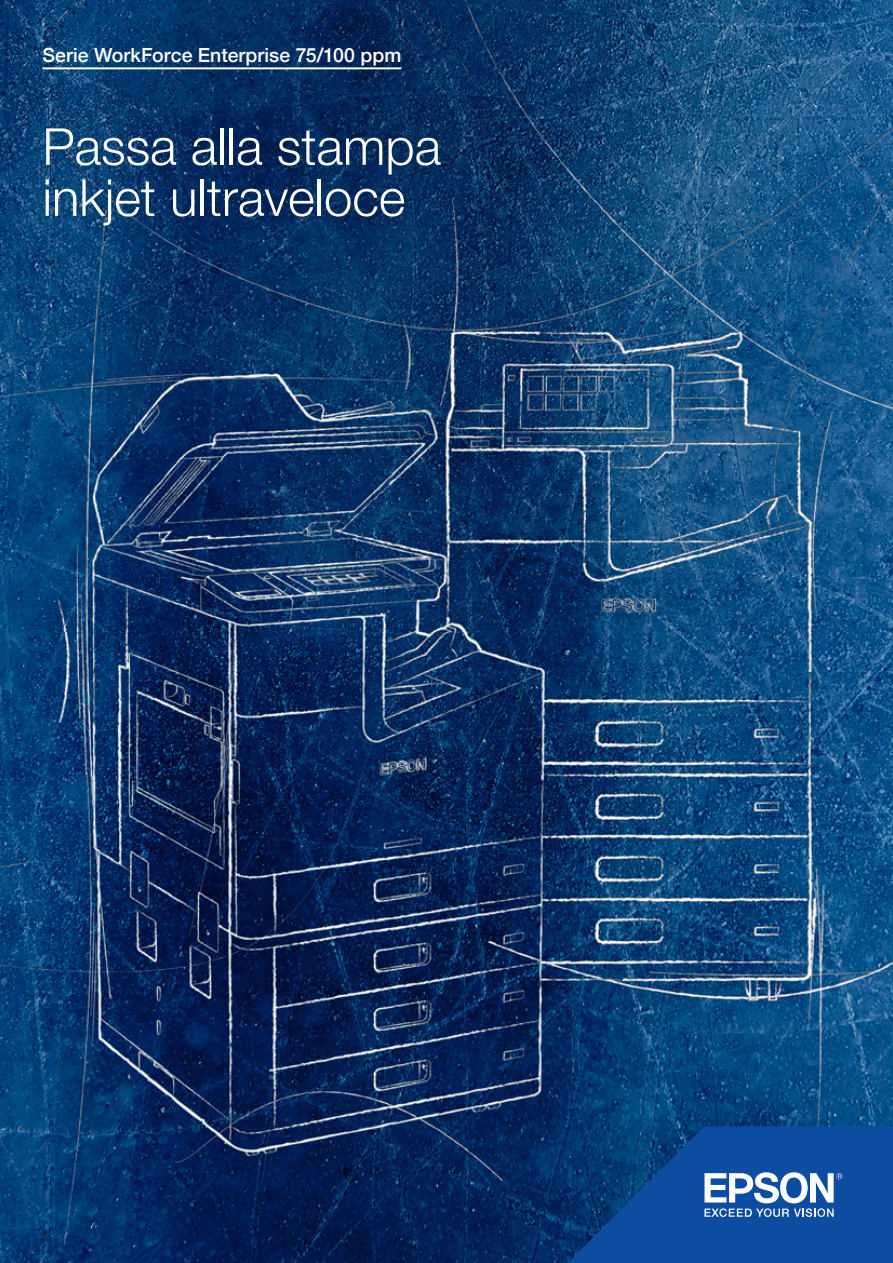
<style>
.page{position:relative;width:893px;height:1263px;background:#fff}
.page>*{position:absolute;margin:0;border:0;box-sizing:border-box;transform-origin:0 0}
.t1{font:300 51px/51px "Helvetica Neue";color:#fff}
.Product_Range_Name{font:500 19.5px "Helvetica Neue";color:#fff}
.t2{font:300 13.5px "Helvetica Neue";color:#231f20}
</style>
<div class="page">
<img style="left:0;top:0;width:893px;height:1263px">
<hr style="left:43px;top:67px;width:358px;height:2px;background:#fff">
<svg style="left:555px;top:1126px;width:338px;height:137px;background:#094793"></svg>
<svg style="left:704px;top:1172px;width:139px;height:45px"></svg>
<p class="Product_Range_Name" style="left:43px;top:39px;width:360px">Serie WorkForce Enterprise 75/100 ppm</p>
<p class="t1" style="left:43px;top:117px;width:400px">Passa alla stampa inkjet ultraveloce</p>
<p class="t2" style="left:43px;top:1224px;width:9px">1</p>
</div>
